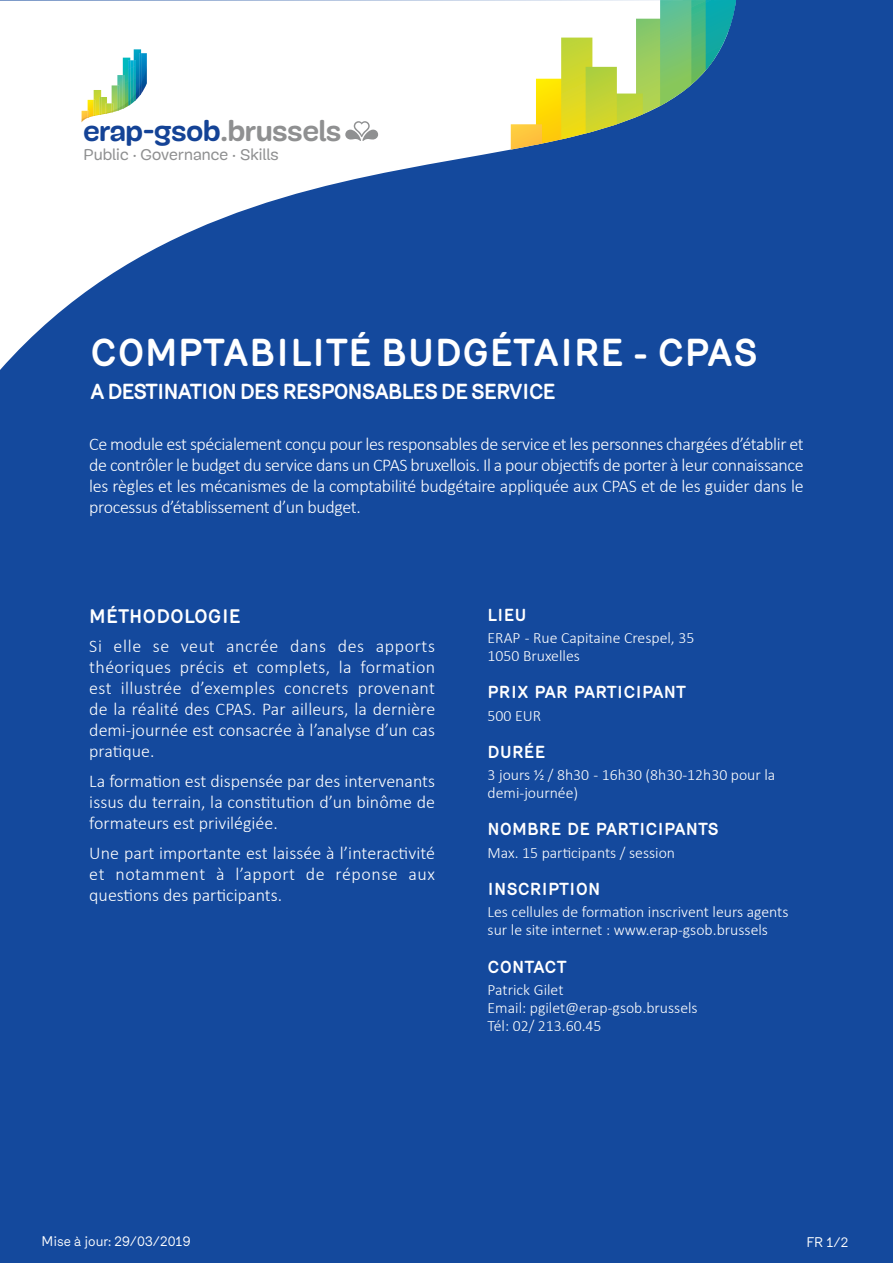
<style>
.page{position:relative;width:893px;height:1263px;background:#14499d}
.page>*{position:absolute;margin:0;border:0;box-sizing:border-box;transform-origin:0 0}
.t1{font:700 37.5px "Merkury";color:#fff}
.t2{font:700 29.1px "Mija";color:#144396}
.t3{font:700 21px "Merkury";letter-spacing:-.06em;color:#fff}
.t4{font:700 18.9px "Merkury";color:#fff}
.t5{font:300 18px/21px "Calibri";color:#fff;text-align:justify}
.t6{font:700 16.8px "Merkury";color:#fff}
.t7{font:16.05px "Mija";color:#8f9091}
.t8{font:300 15.75px/18px "Calibri";color:#fff}
.t9{font:13.5px "Merkury";color:#fff}
.s1{color:#8f9091}
</style>
<div class="page">
<svg style="left:0;top:0;width:511px;height:370px;fill:#fff"></svg>
<svg style="left:511px;top:0;width:225px;height:150px"></svg>
<svg style="left:345px;top:121px;width:33px;height:20px"></svg>
<svg style="left:82px;top:49px;width:65px;height:73px;background:#bedfcb"></svg>
<h2 class="t2" style="left:83px;top:115px;width:259px">erap-gsob<span class="s1">.brussels</span></h2>
<p class="t7" style="left:83px;top:146px;width:197px">Public . Governance . Skills</p>
<h1 class="t1" style="left:90px;top:324px;width:670px">COMPTABILITÉ BUDGÉTAIRE - CPAS</h1>
<p class="t3" style="left:90px;top:376px;width:467px">A DESTINATION DES RESPONSABLES DE SERVICE</p>
<p class="t5" style="left:89px;top:434px;width:716px">Ce module est spécialement conçu pour les responsables de service et les personnes chargées d’établir et de contrôler le budget du service dans un CPAS bruxellois. Il a pour objectifs de porter à leur connaissance les règles et les mécanismes de la comptabilité budgétaire appliquée aux CPAS et de les guider dans le processus d’établissement d’un budget.</p>
<p class="t4" style="left:89px;top:602px;width:153px">MÉTHODOLOGIE</p>
<p class="t5" style="left:89px;top:636px;width:347px">Si elle se veut ancrée dans des apports théoriques précis et complets, la formation est illustrée d’exemples concrets provenant de la réalité des CPAS. Par ailleurs, la dernière demi-journée est consacrée à l’analyse d’un cas pratique.</p>
<p class="t5" style="left:89px;top:770px;width:347px">La formation est dispensée par des intervenants issus du terrain, la constitution d’un binôme de formateurs est privilégiée.</p>
<p class="t5" style="left:89px;top:842px;width:347px">Une part importante est laissée à l’interactivité et notamment à l’apport de réponse aux questions des participants.</p>
<p class="t6" style="left:488px;top:602px;width:40px">LIEU</p>
<p class="t8" style="left:488px;top:629px;width:208px">ERAP - Rue Capitaine Crespel, 35<br>1050 Bruxelles</p>
<p class="t6" style="left:488px;top:680px;width:200px">PRIX PAR PARTICIPANT</p>
<p class="t8" style="left:488px;top:706px;width:55px">500 EUR</p>
<p class="t6" style="left:488px;top:739px;width:59px">DURÉE</p>
<p class="t8" style="left:488px;top:766px;width:289px">3 jours 1/2 / 8h30 - 16h30 (8h30-12h30 pour la demi-journée)</p>
<p class="t6" style="left:488px;top:817px;width:233px">NOMBRE DE PARTICIPANTS</p>
<p class="t8" style="left:488px;top:843px;width:189px">Max. 15 participants / session</p>
<p class="t6" style="left:488px;top:876px;width:114px">INSCRIPTION</p>
<p class="t8" style="left:488px;top:903px;width:302px">Les cellules de formation inscrivent leurs agents sur le site internet : www.erap-gsob.brussels</p>
<p class="t6" style="left:488px;top:954px;width:81px">CONTACT</p>
<p class="t8" style="left:488px;top:980px;width:212px">Patrick Gilet<br>Email: pgilet@erap-gsob.brussels<br>Tél: 02/ 213.60.45</p>
<p class="t9" style="left:41px;top:1231px;width:151px">Mise à jour: 29/03/2019</p>
<p class="t9" style="left:806px;top:1232px;width:43px">FR 1/2</p>
</div>
